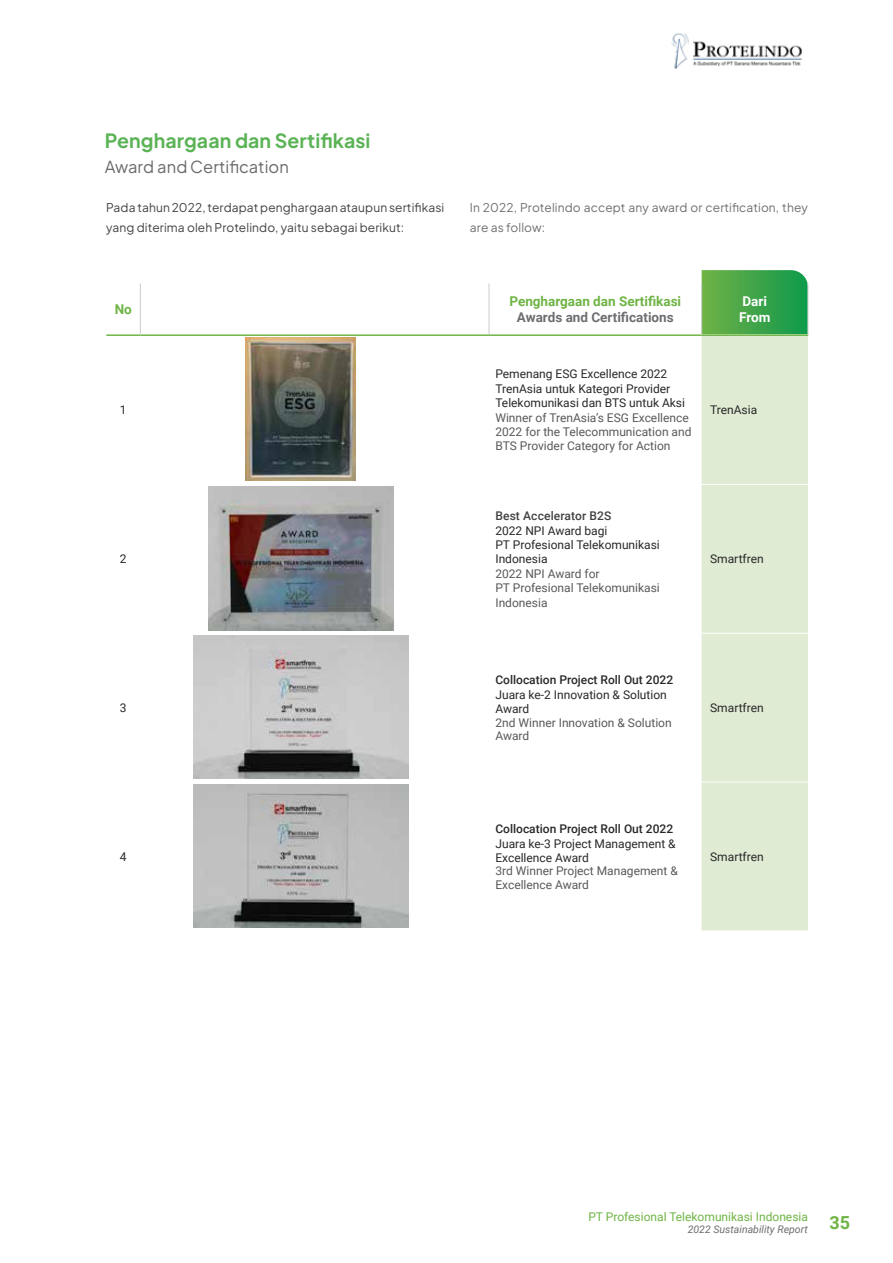
<style>
.page{position:relative;width:893px;height:1263px;background:#fff}
.page>*{position:absolute;margin:0;border:0;box-sizing:border-box;transform-origin:0 0}
.t1{font:700 19.5px "Plus Jakarta Sans";letter-spacing:.005em;color:#5bb355}
.t2{font:700 18px "Roboto";color:#6fb445}
.t3{font:16.5px "Plus Jakarta Sans";letter-spacing:.005em;color:#696a6d}
.t4{font:700 13.5px "Roboto";color:#6fb445}
.t5{font:700 13.5px "Roboto";color:#6d6e71}
.t6{font:700 13.5px/16.2px "Roboto";color:#fff}
.t7{font:12px/14.4px "Roboto";color:#292829}
.t8{font:12px/14.4px "Roboto";color:#58595b}
.t9{font:12px/19.5px "Plus Jakarta Sans";letter-spacing:.01em;color:#414042}
.t10{font:12px/19.5px "Plus Jakarta Sans";letter-spacing:.01em;color:#6d6e71}
.t11{font:500 12px "Roboto";color:#292829}
.t12{font:12px "Roboto";color:#6fb445}
.t13{font:500 12px "Roboto";letter-spacing:.01em;color:#414042}
.t14{font:italic 10.5px "Roboto";color:#6d6e71}
</style>
<div class="page">
<img style="left:671px;top:33px;width:131px;height:36px">
<svg style="left:702px;top:270px;width:106px;height:64px;background:#42a64a"></svg>
<div style="left:702px;top:336px;width:106px;height:594px;background:#dfebd3"></div>
<hr style="left:106px;top:334px;width:34px;height:2px;background:#6fb445">
<hr style="left:140px;top:334px;width:349px;height:2px;background:#6fb445">
<hr style="left:489px;top:334px;width:213px;height:2px;background:#6fb445">
<hr style="left:702px;top:334px;width:106px;height:2px;background:#6fb445">
<hr style="left:807px;top:283px;width:1px;height:51px;background:#ccc">
<hr style="left:140px;top:283px;width:1px;height:51px;background:#ccc">
<hr style="left:489px;top:283px;width:1px;height:51px;background:#ccc">
<hr style="left:701px;top:283px;width:1px;height:51px;background:#ccc">
<hr style="left:702px;top:484px;width:106px;height:1px;background:#fff">
<hr style="left:702px;top:633px;width:106px;height:1px;background:#fff">
<hr style="left:702px;top:782px;width:106px;height:1px;background:#fff">
<img style="left:193px;top:636px;width:215px;height:143px">
<img style="left:208px;top:486px;width:186px;height:145px">
<img style="left:246px;top:337px;width:110px;height:144px">
<img style="left:193px;top:785px;width:215px;height:143px">
<h1 class="t1" style="left:105px;top:125px;width:267px">Penghargaan dan Sertifikasi</h1>
<h3 class="t3" style="left:105px;top:154px;width:186px">Award and Certification</h3>
<p class="t9" style="left:106px;top:197px;width:340px">Pada tahun 2022, terdapat penghargaan ataupun sertifikasi yang diterima oleh Protelindo, yaitu sebagai berikut:</p>
<p class="t10" style="left:470px;top:197px;width:340px">In 2022, Protelindo accept any award or certification, they are as follow:</p>
<p class="t4" style="left:115px;top:300px;width:19px">No</p>
<p class="t4" style="left:509px;top:292px;width:173px">Penghargaan dan Sertifikasi</p>
<p class="t5" style="left:517px;top:308px;width:158px">Awards and Certifications</p>
<p class="t6" style="left:739px;top:293px;width:33px">Dari<br>From</p>
<p class="t7" style="left:120px;top:403px;width:8px">1</p>
<p class="t7" style="left:495px;top:367px;width:191px">Pemenang ESG Excellence 2022<br>TrenAsia untuk Kategori Provider<br>Telekomunikasi dan BTS untuk Aksi</p>
<p class="t8" style="left:495px;top:410px;width:198px">Winner of TrenAsia’s ESG Excellence<br>2022 for the Telecommunication and<br>BTS Provider Category for Action</p>
<p class="t7" style="left:710px;top:403px;width:49px">TrenAsia</p>
<p class="t7" style="left:120px;top:551px;width:8px">2</p>
<p class="t13" style="left:495px;top:507px;width:117px">Best Accelerator B2S</p>
<p class="t7" style="left:495px;top:523px;width:166px">2022 NPI Award bagi<br>PT Profesional Telekomunikasi<br>Indonesia</p>
<p class="t8" style="left:495px;top:566px;width:166px">2022 NPI Award for<br>PT Profesional Telekomunikasi<br>Indonesia</p>
<p class="t7" style="left:710px;top:551px;width:55px">Smartfren</p>
<p class="t7" style="left:120px;top:700px;width:8px">3</p>
<p class="t11" style="left:495px;top:672px;width:179px">Collocation Project Roll Out 2022</p>
<p class="t7" style="left:495px;top:687px;width:173px">Juara ke-2 Innovation &amp; Solution<br>Award</p>
<p class="t8" style="left:495px;top:715px;width:178px;line-height:13.5px">2nd Winner Innovation &amp; Solution<br>Award</p>
<p class="t7" style="left:710px;top:700px;width:55px">Smartfren</p>
<p class="t7" style="left:120px;top:849px;width:8px">4</p>
<p class="t11" style="left:495px;top:820px;width:179px">Collocation Project Roll Out 2022</p>
<p class="t7" style="left:495px;top:836px;width:182px">Juara ke-3 Project Management &amp;<br>Excellence Award</p>
<p class="t8" style="left:495px;top:864px;width:184px;line-height:13.5px">3rd Winner Project Management &amp;<br>Excellence Award</p>
<p class="t7" style="left:710px;top:849px;width:55px">Smartfren</p>
<p class="t12" style="left:588px;top:1208px;width:221px">PT Profesional Telekomunikasi Indonesia</p>
<p class="t14" style="left:688px;top:1222px;width:122px">2022 Sustainability Report</p>
<h2 class="t2" style="left:829px;top:1210px;width:22px">35</h2>
</div>
